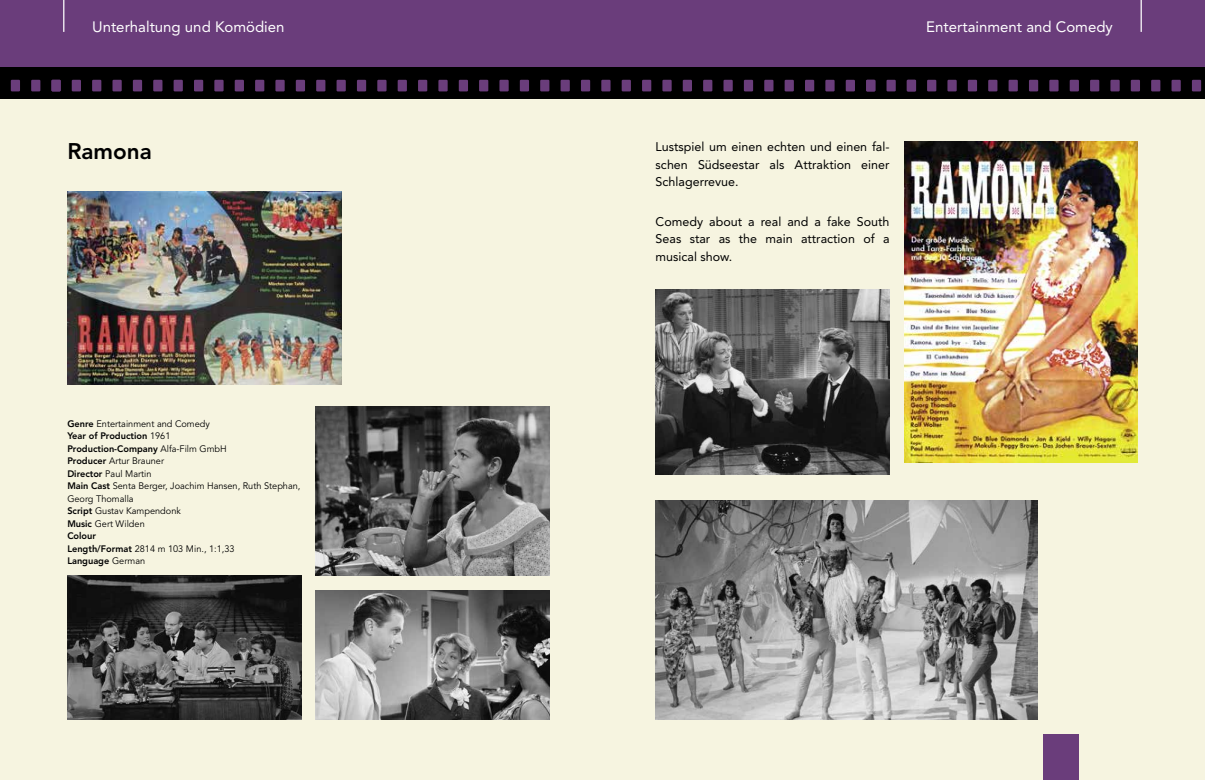
<style>
.page{position:relative;width:1205px;height:780px;background:#fff}
.page>*{position:absolute;margin:0;border:0;box-sizing:border-box;transform-origin:0 0}
.t1{font:800 22.5px "Avenir";color:#000}
.t2{font:15px "Avenir";color:#fff}
.t3{font:12.5px/17.5px "Avenir";color:#000;text-align:justify}
.t4{font:9.38px/12.5px "Avenir LT Pro";color:#000}
.t5{font:800 9.38px/12.5px "Avenir";color:#000}
.s1{font-family:"Avenir";font-weight:800}
.s2{font-family:"Avenir LT Pro";font-weight:400}
</style>
<div class="page">
<div style="left:0;top:99px;width:1205px;height:681px;background:#f6f4e0"></div>
<div style="left:0;top:0;width:1205px;height:67px;background:#6a3d7b"></div>
<hr style="left:63px;top:0;width:1px;height:32px;background:#fff">
<hr style="left:1140px;top:0;width:2px;height:32px;background:#fff">
<div style="left:0;top:67px;width:1205px;height:32px;background:#000"></div>
<div style="left:1044px;top:733px;width:35px;height:47px;background:#6a3d7b"></div>
<div style="left:72px;top:80px;width:9px;height:11px;background:#6a3d7b"></div>
<div style="left:92px;top:80px;width:9px;height:11px;background:#6a3d7b"></div>
<div style="left:11px;top:80px;width:9px;height:11px;background:#6a3d7b"></div>
<div style="left:31px;top:80px;width:9px;height:11px;background:#6a3d7b"></div>
<div style="left:52px;top:80px;width:9px;height:11px;background:#6a3d7b"></div>
<div style="left:112px;top:80px;width:10px;height:11px;background:#6a3d7b"></div>
<div style="left:133px;top:80px;width:9px;height:11px;background:#6a3d7b"></div>
<div style="left:153px;top:80px;width:9px;height:11px;background:#6a3d7b"></div>
<div style="left:174px;top:80px;width:9px;height:11px;background:#6a3d7b"></div>
<div style="left:194px;top:80px;width:9px;height:11px;background:#6a3d7b"></div>
<div style="left:214px;top:80px;width:10px;height:11px;background:#6a3d7b"></div>
<div style="left:235px;top:80px;width:9px;height:11px;background:#6a3d7b"></div>
<div style="left:255px;top:80px;width:9px;height:11px;background:#6a3d7b"></div>
<div style="left:275px;top:80px;width:10px;height:11px;background:#6a3d7b"></div>
<div style="left:296px;top:80px;width:9px;height:11px;background:#6a3d7b"></div>
<div style="left:316px;top:80px;width:9px;height:11px;background:#6a3d7b"></div>
<div style="left:336px;top:80px;width:10px;height:11px;background:#6a3d7b"></div>
<div style="left:357px;top:80px;width:9px;height:11px;background:#6a3d7b"></div>
<div style="left:377px;top:80px;width:9px;height:11px;background:#6a3d7b"></div>
<div style="left:398px;top:80px;width:9px;height:11px;background:#6a3d7b"></div>
<div style="left:418px;top:80px;width:9px;height:11px;background:#6a3d7b"></div>
<div style="left:438px;top:80px;width:10px;height:11px;background:#6a3d7b"></div>
<div style="left:459px;top:80px;width:9px;height:11px;background:#6a3d7b"></div>
<div style="left:927px;top:80px;width:9px;height:11px;background:#6a3d7b"></div>
<div style="left:947px;top:80px;width:9px;height:11px;background:#6a3d7b"></div>
<div style="left:886px;top:80px;width:10px;height:11px;background:#6a3d7b"></div>
<div style="left:907px;top:80px;width:9px;height:11px;background:#6a3d7b"></div>
<div style="left:968px;top:80px;width:9px;height:11px;background:#6a3d7b"></div>
<div style="left:988px;top:80px;width:9px;height:11px;background:#6a3d7b"></div>
<div style="left:1008px;top:80px;width:10px;height:11px;background:#6a3d7b"></div>
<div style="left:1029px;top:80px;width:9px;height:11px;background:#6a3d7b"></div>
<div style="left:1049px;top:80px;width:9px;height:11px;background:#6a3d7b"></div>
<div style="left:1069px;top:80px;width:10px;height:11px;background:#6a3d7b"></div>
<div style="left:1090px;top:80px;width:9px;height:11px;background:#6a3d7b"></div>
<div style="left:1110px;top:80px;width:9px;height:11px;background:#6a3d7b"></div>
<div style="left:1131px;top:80px;width:9px;height:11px;background:#6a3d7b"></div>
<div style="left:1151px;top:80px;width:9px;height:11px;background:#6a3d7b"></div>
<div style="left:1171px;top:80px;width:10px;height:11px;background:#6a3d7b"></div>
<div style="left:1192px;top:80px;width:9px;height:11px;background:#6a3d7b"></div>
<div style="left:479px;top:80px;width:9px;height:11px;background:#6a3d7b"></div>
<div style="left:499px;top:80px;width:10px;height:11px;background:#6a3d7b"></div>
<div style="left:520px;top:80px;width:9px;height:11px;background:#6a3d7b"></div>
<div style="left:540px;top:80px;width:9px;height:11px;background:#6a3d7b"></div>
<div style="left:560px;top:80px;width:10px;height:11px;background:#6a3d7b"></div>
<div style="left:581px;top:80px;width:9px;height:11px;background:#6a3d7b"></div>
<div style="left:601px;top:80px;width:9px;height:11px;background:#6a3d7b"></div>
<div style="left:622px;top:80px;width:9px;height:11px;background:#6a3d7b"></div>
<div style="left:642px;top:80px;width:9px;height:11px;background:#6a3d7b"></div>
<div style="left:662px;top:80px;width:10px;height:11px;background:#6a3d7b"></div>
<div style="left:683px;top:80px;width:9px;height:11px;background:#6a3d7b"></div>
<div style="left:703px;top:80px;width:9px;height:11px;background:#6a3d7b"></div>
<div style="left:723px;top:80px;width:10px;height:11px;background:#6a3d7b"></div>
<div style="left:744px;top:80px;width:9px;height:11px;background:#6a3d7b"></div>
<div style="left:764px;top:80px;width:9px;height:11px;background:#6a3d7b"></div>
<div style="left:784px;top:80px;width:10px;height:11px;background:#6a3d7b"></div>
<div style="left:805px;top:80px;width:9px;height:11px;background:#6a3d7b"></div>
<div style="left:825px;top:80px;width:9px;height:11px;background:#6a3d7b"></div>
<div style="left:846px;top:80px;width:9px;height:11px;background:#6a3d7b"></div>
<div style="left:866px;top:80px;width:9px;height:11px;background:#6a3d7b"></div>
<img style="left:67px;top:575px;width:234px;height:144px">
<img style="left:315px;top:590px;width:234px;height:129px">
<img style="left:67px;top:192px;width:274px;height:192px">
<img style="left:315px;top:406px;width:234px;height:169px">
<img style="left:656px;top:290px;width:233px;height:184px">
<img style="left:656px;top:500px;width:382px;height:219px">
<img style="left:904px;top:142px;width:233px;height:320px">
<h2 class="t2" style="left:92px;top:18px;width:194px">Unterhaltung und Komödien</h2>
<h2 class="t2" style="left:926px;top:18px;width:188px">Entertainment and Comedy</h2>
<h1 class="t1" style="left:67px;top:138px;width:86px">Ramona</h1>
<h3 class="t3" style="left:656px;top:138px;width:235px">Lustspiel um einen echten und einen fal&shy;schen Südseestar als Attraktion einer Schlagerrevue.</h3>
<p class="t4" style="left:67px;top:417px;width:144px"><span class="s1">Genre</span> Entertainment and Comedy</p>
<p class="t5" style="left:67px;top:429px;width:161px">Year of Production <span class="s2">1961<br></span>Production-Company <span class="s2">Alfa-Film GmbH</span></p>
<p class="t4" style="left:67px;top:454px;width:235px"><span class="s1">Producer</span> Artur Brauner<br><span class="s1">Director</span> Paul Martin<br><span class="s1">Main Cast</span> Senta Berger, Joachim Hansen, Ruth Stephan,<br>Georg Thomalla<br><span class="s1">Script</span> Gustav Kampendonk<br><span class="s1">Music</span> Gert Wilden</p>
<p class="t5" style="left:67px;top:529px;width:30px">Colour</p>
<p class="t4" style="left:67px;top:542px;width:169px"><span class="s1">Length/Format</span> 2814 m 103 Min., 1:1,33</p>
<p class="t5" style="left:67px;top:554px;width:79px">Language <span class="s2">German</span></p>
<h3 class="t3" style="left:656px;top:213px;width:235px">Comedy about a real and a fake South Seas star as the main attraction of a musical show.</h3>
</div>
